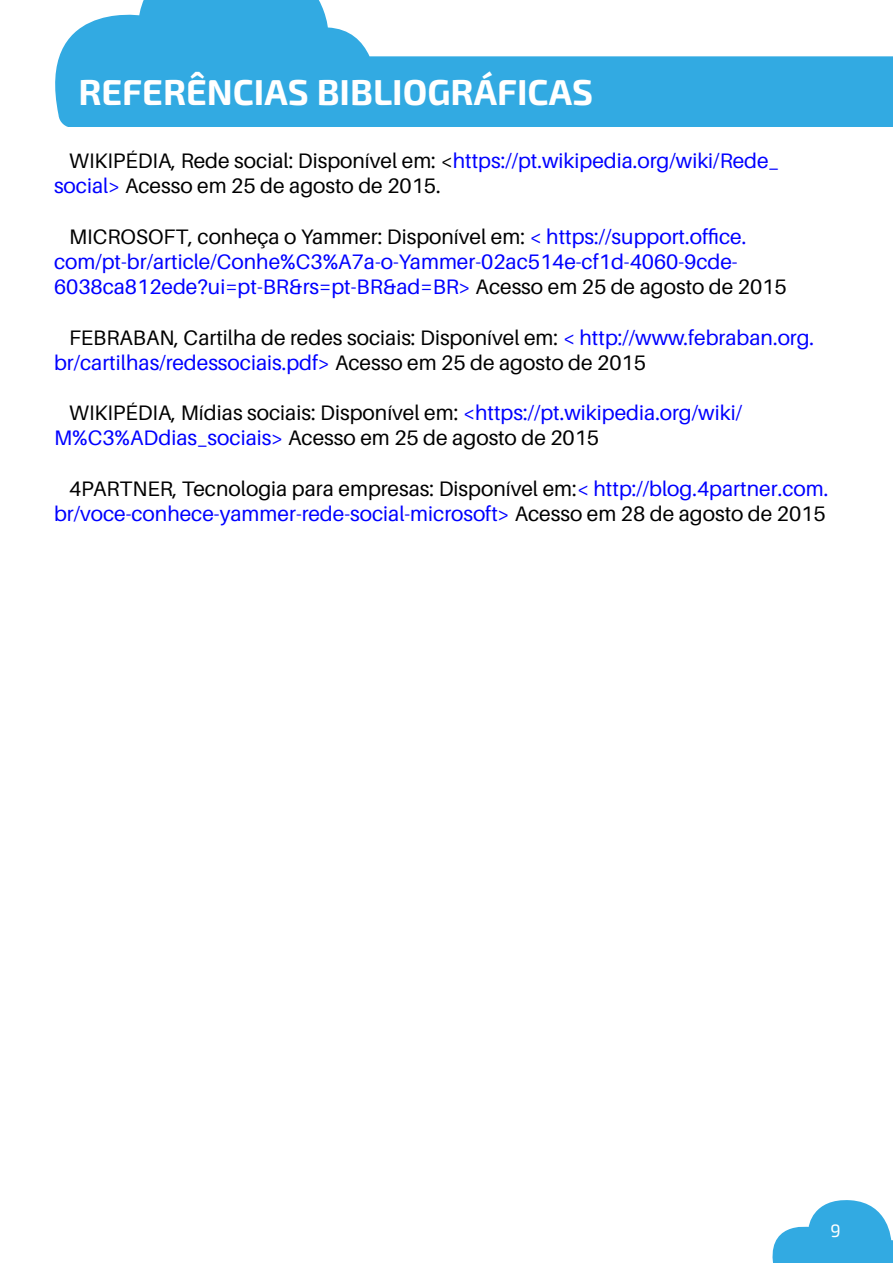
<style>
.page{position:relative;width:893px;height:1263px;background:#fff}
.page>*{position:absolute;margin:0;border:0;box-sizing:border-box;transform-origin:0 0}
.t1{font:700 36px "Exo 2.0";color:#fff}
.t2{font:21px/25.2px "Aileron";color:#000}
.t3{font:21px/25.2px "Aileron";color:#00f}
.t4{font:18px "Exo 2.0";color:#fff}
.s1{color:#00f}
.s2{color:#000}
</style>
<div class="page">
<svg style="left:772px;top:1200px;width:121px;height:63px"></svg>
<svg style="left:55px;top:0;width:838px;height:127px;fill:#32aae2"></svg>
<h1 class="t1" style="left:78px;top:70px;width:516px">REFERÊNCIAS BIBLIOGRÁFICAS</h1>
<p class="t2" style="left:54px;top:149px;width:727px;text-indent:15px">WIKIPÉDIA, Rede social: Disponível em: &lt;<span class="s1">https://pt.wikipedia.org/wiki/Rede_ social&gt;</span> Acesso em 25 de agosto de 2015.</p>
<p class="t3" style="left:54px;top:224px;width:734px;text-indent:15px"><span class="s2">MICROSOFT, conheça o Yammer: Disponível em:</span> &lt; https://support.office. com/pt-br/article/Conhe%C3%A7a-o-Yammer-02ac514e-cf1d-4060-9cde-<br>6038ca812ede?ui=pt-BR&amp;rs=pt-BR&amp;ad=BR&gt; <span class="s2">Acesso em 25 de agosto de 2015</span></p>
<p class="t2" style="left:54px;top:325px;width:762px;text-indent:15px">FEBRABAN, Cartilha de redes sociais: Disponível em: <span class="s1">&lt; http://www.febraban.org. br/cartilhas/redessociais.pdf&gt;</span> Acesso em 25 de agosto de 2015</p>
<p class="t2" style="left:54px;top:401px;width:689px;text-indent:15px">WIKIPÉDIA, Mídias sociais: Disponível em: <span class="s1">&lt;https://pt.wikipedia.org/wiki/<br>M%C3%ADdias_sociais&gt;</span> Acesso em 25 de agosto de 2015</p>
<p class="t3" style="left:54px;top:476px;width:776px;text-align:right"><span class="s2">4PARTNER, Tecnologia para empresas: Disponível em:</span>&lt; http://blog.4partner.com. br/voce-conhece-yammer-rede-social-microsoft&gt; <span class="s2">Acesso em 28 de agosto de 2015</span></p>
<p class="t4" style="left:830px;top:1220px;width:12px">9</p>
</div>
